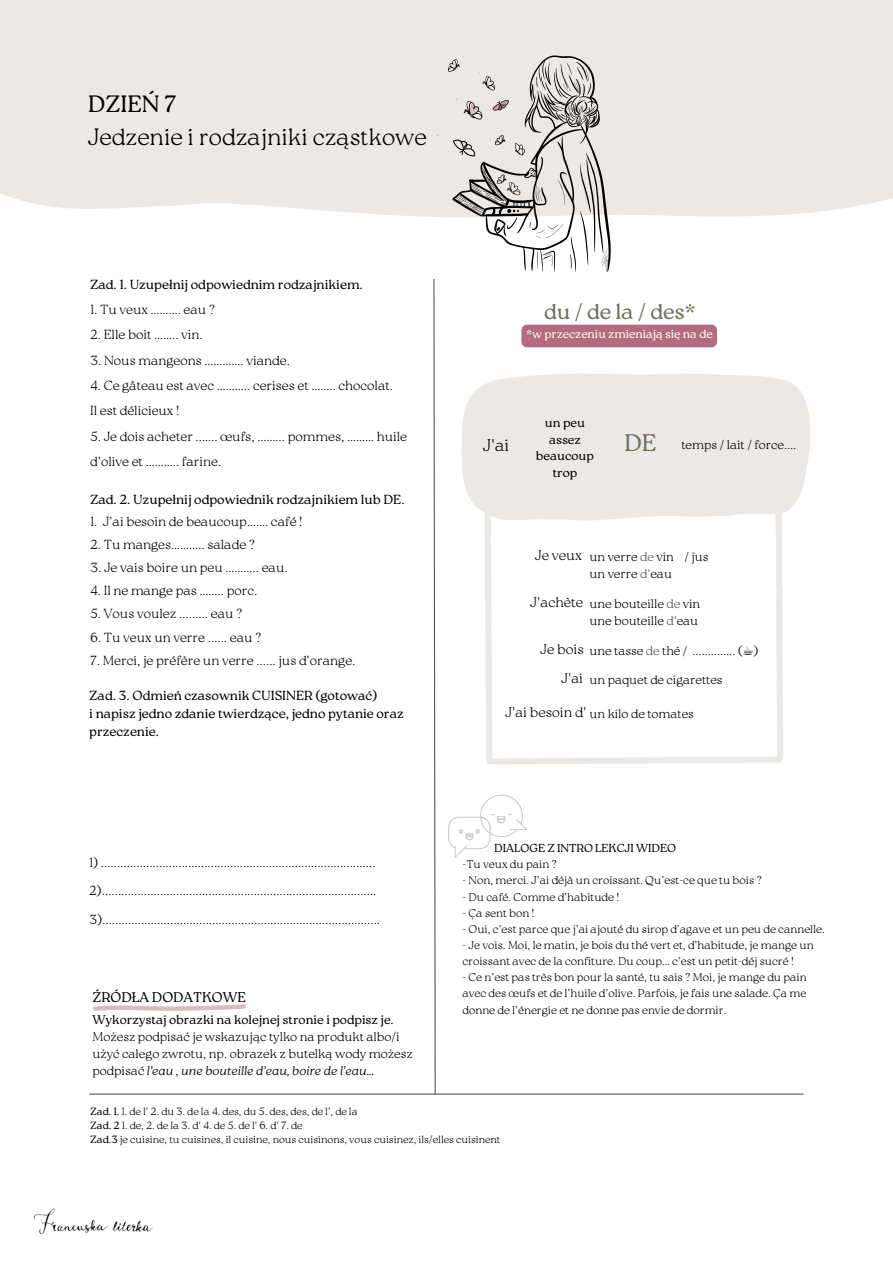
<style>
.page{position:relative;width:893px;height:1264px;background:#fff}
.page>*{position:absolute;margin:0;border:0;box-sizing:border-box;transform-origin:0 0}
.t1{font:300 24px "Roca Two";color:#6a7257}
.t2{font:100 23.55px "Roca Two";color:#000}
.t3{font:300 23.55px "Roca Two";color:#000}
.t4{font:300 21.6px "Roca Two";color:#6a7257}
.t5{font:100 16.8px "Roca Two";color:#000}
.t6{font:300 14.1px "Roca Two";color:#000}
.t7{font:100 13.95px/29.2px "Roca Two";color:#000;text-align:right}
.t8{font:100 13.2px/25.3px "Roca Two";color:#000}
.t9{font:300 13.2px/18px "Roca Two";color:#000}
.t10{font:100 12.6px/16.8px "Roca Two";color:#000}
.t11{font:300 12.6px "Roca Two";color:#000}
.t12{font:100 12.45px/16.8px "Roca Two";color:#000}
.t13{font:300 12.45px/16.6px "Roca Two";color:#000;text-align:center}
.t14{font:300 12px "Roca Two";color:#fff}
.t15{font:300 11.55px "Roca Two";color:#000}
.t16{font:100 11.4px/16.2px "Roca Two";color:#000}
.t17{font:100 10.5px/14px "Roca Two";color:#000}
.s1{color:#56594f}
.s2{font-family:"DejaVu Sans";font-weight:400}
.s3{font-style:italic}
.s4{font-weight:300}
</style>
<div class="page">
<div style="left:0;top:0;width:892px;height:217px;background:#ebe8e5"></div>
<svg style="left:433px;top:278px;width:3px;height:817px"></svg>
<hr style="left:89px;top:1093px;width:714px;height:1px;background:#56594f">
<svg style="left:93px;top:1004px;width:153px;height:7px"></svg>
<svg style="left:485px;top:533px;width:298px;height:231px"></svg>
<svg style="left:461px;top:373px;width:349px;height:160px;background:#edebe8"></svg>
<div style="left:521px;top:324px;width:196px;height:23px;background:#b56b7f;border-radius:6px"></div>
<svg style="left:437px;top:55px;width:173px;height:217px"></svg>
<div style="left:480px;top:794px;width:42px;height:43px;border:1px solid #391714;border-radius:50%"></div>
<div style="left:448px;top:816px;width:42px;height:33px;border:1px solid #391714;border-radius:10px"></div>
<svg style="left:454px;top:813px;width:73px;height:44px"></svg>
<img style="left:33px;top:1208px;width:120px;height:26px">
<h2 class="t3" style="left:88px;top:90px;width:90px">DZIEŃ 7</h2>
<h2 class="t2" style="left:88px;top:123px;width:340px">Jedzenie i rodzajniki cząstkowe</h2>
<p class="t9" style="left:90px;top:275px;width:274px">Zad. 1. Uzupełnij odpowiednim rodzajnikiem.</p>
<p class="t8" style="left:90px;top:297px;width:127px">1. Tu veux ………. eau ?</p>
<p class="t8" style="left:90px;top:322px;width:114px">2. Elle boit …….. vin.</p>
<p class="t8" style="left:90px;top:347px;width:201px">3. Nous mangeons …………. viande.</p>
<p class="t8" style="left:90px;top:373px;width:304px">4. Ce gâteau est avec ……….. cerises et ….…. chocolat.<br>Il est délicieux !</p>
<p class="t8" style="left:90px;top:423px;width:318px">5. Je dois acheter ..….. œufs, ….….. pommes, ……… huile d’olive et ……….. farine.</p>
<p class="t9" style="left:90px;top:490px;width:316px">Zad. 2. Uzupełnij odpowiednik rodzajnikiem lub DE.</p>
<p class="t8" style="left:90px;top:509px;width:214px">1. J’ai besoin de beaucoup……. café !</p>
<p class="t8" style="left:90px;top:532px;width:167px">2. Tu manges……….. salade ?</p>
<p class="t8" style="left:90px;top:555px;width:199px">3. Je vais boire un peu ……….. eau.</p>
<p class="t8" style="left:90px;top:578px;width:169px">4. Il ne mange pas …….. porc.</p>
<p class="t8" style="left:90px;top:601px;width:154px">5. Vous voulez ......... eau ?</p>
<p class="t8" style="left:90px;top:624px;width:173px">6. Tu veux un verre ...... eau ?</p>
<p class="t8" style="left:90px;top:647px;width:267px">7. Merci, je préfère un verre ...... jus d'orange.</p>
<p class="t9" style="left:89px;top:686px;width:316px">Zad. 3. Odmień czasownik CUISINER (gotować)<br>i napisz jedno zdanie twierdzące, jedno pytanie oraz przeczenie.</p>
<h3 class="t4" style="left:544px;top:299px;width:153px">du / de la / des*</h3>
<p class="t14" style="left:526px;top:327px;width:188px">*w przeczeniu zmieniają się na de</p>
<p class="t13" style="left:536px;top:414px;width:60px">un peu assez beaucoup trop</p>
<h1 class="t1" style="left:624px;top:429px;width:34px">DE</h1>
<p class="t5" style="left:482px;top:436px;width:28px">J'ai</p>
<p class="t12" style="left:681px;top:436px;width:116px">temps / lait / force....</p>
<p class="t7" style="left:535px;top:540px;width:49px">Je veux</p>
<p class="t7" style="left:530px;top:588px;width:54px">J'achète</p>
<p class="t7" style="left:540px;top:634px;width:45px">Je bois<br>J'ai</p>
<p class="t7" style="left:505px;top:697px;width:83px">J'ai besoin d'</p>
<p class="t12" style="left:589px;top:549px;width:121px">un verre <span class="s1">de</span> vin / jus un verre <span class="s1">d'</span>eau</p>
<p class="t12" style="left:589px;top:595px;width:112px">une bouteille <span class="s1">de</span> vin une bouteille <span class="s1">d'</span>eau</p>
<p class="t12" style="left:589px;top:642px;width:170px">une tasse <span class="s1">de</span> thé / .............. (<span class="s2">☕</span>)</p>
<p class="t12" style="left:589px;top:671px;width:135px">un paquet de cigarettes</p>
<p class="t12" style="left:589px;top:705px;width:106px">un kilo de tomates</p>
<p class="t15" style="left:494px;top:841px;width:183px">DIALOGE Z INTRO LEKCJI WIDEO</p>
<p class="t8" style="left:89px;top:848px;width:292px;line-height:28.2px">1) .....................................................................................<br>2).....................................................................................<br>3)......................................................................................</p>
<p class="t16" style="left:462px;top:856px;width:96px">-Tu veux du pain ?</p>
<p class="t16" style="left:462px;top:872px;width:301px">- Non, merci. J’ai déjà un croissant. Qu’est-ce que tu bois ?</p>
<p class="t16" style="left:462px;top:888px;width:158px">- Du café. Comme d’habitude !</p>
<p class="t16" style="left:462px;top:904px;width:73px">- Ça sent bon !</p>
<p class="t16" style="left:462px;top:920px;width:364px">- Oui, c’est parce que j’ai ajouté du sirop d’agave et un peu de cannelle.</p>
<p class="t16" style="left:462px;top:936px;width:352px">- Je vois. Moi, le matin, je bois du thé vert et, d’habitude, je mange un croissant avec de la confiture. Du coup… c’est un petit-déj sucré !</p>
<p class="t16" style="left:462px;top:969px;width:345px;text-align:justify">- Ce n’est pas très bon pour la santé, tu sais ? Moi, je mange du pain avec des œufs et de l’huile d’olive. Parfois, je fais une salade. Ça me donne de l’énergie et ne donne pas envie de dormir.</p>
<p class="t6" style="left:92px;top:988px;width:155px">ŹRÓDŁA DODATKOWE</p>
<p class="t11" style="left:92px;top:1012px;width:303px">Wykorzystaj obrazki na kolejnej stronie i podpisz je.</p>
<p class="t10" style="left:92px;top:1028px;width:322px">Możesz podpisać je wskazując tylko na produkt albo/i użyć całego zwrotu, np. obrazek z butelką wody możesz podpisać <span class="s3">l'eau , une bouteille d'eau, boire de l'eau...</span></p>
<p class="t17" style="left:90px;top:1104px;width:412px"><span class="s4">Zad. 1.</span> 1. de l' 2. du 3. de la 4. des, du 5. des, des, de l', de la<br><span class="s4">Zad. 2</span> 1. de, 2. de la 3. d' 4. de 5. de l' 6. d' 7. de<br><span class="s4">Zad.3</span> je cuisine, tu cuisines, il cuisine, nous cuisinons, vous cuisinez, ils/elles cuisinent</p>
</div>
